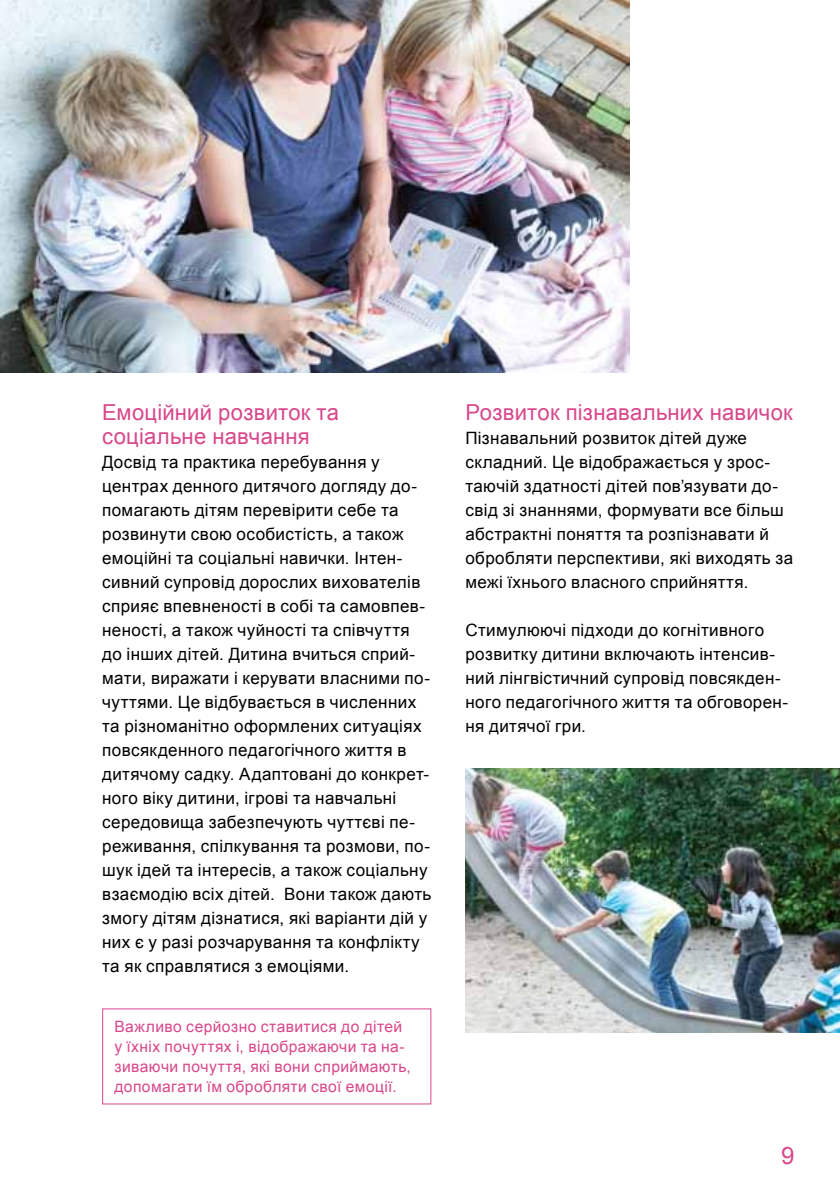
<style>
.page{position:relative;width:840px;height:1191px;background:#fff}
.page>*{position:absolute;margin:0;border:0;box-sizing:border-box;transform-origin:0 0}
.t1{font:24px "Arial";color:#d8478b}
.t2{font:22px/24px "Arial";letter-spacing:.01em;color:#d8478b}
.t3{font:17px/24px "Arial";letter-spacing:.02em;color:#000}
.t4{font:15.6px/20px "Arial";letter-spacing:.025em;color:#d8478b}
</style>
<div class="page">
<img style="left:465px;top:768px;width:374px;height:264px">
<img style="left:0;top:0;width:629px;height:372px">
<p class="t2" style="left:102px;top:401px;width:238px">Емоційний розвиток та соціальне навчання</p>
<p class="t3" style="left:102px;top:450px;width:330px">Досвід та практика перебування у центрах денного дитячого догляду до&shy;помагають дітям перевірити себе та розвинути свою особистість, а також емоційні та соціальні навички. Інтен&shy;сивний супровід дорослих вихователів сприяє впевненості в собі та самовпев&shy;неності, а також чуйності та співчуття до інших дітей. Дитина вчиться сприй&shy;мати, виражати і керувати власними по&shy;чуттями. Це відбувається в численних та різноманітно оформлених ситуаціях повсякденного педагогічного життя в дитячому садку. Адаптовані до конкрет&shy;ного віку дитини, ігрові та навчальні середовища забезпечують чуттєві пе&shy;реживання, спілкування та розмови, по&shy;шук ідей та інтересів, а також соціальну взаємодію всіх дітей. Вони також дають змогу дітям дізнатися, які варіанти дій у них є у разі розчарування та конфлікту та як справлятися з емоціями.</p>
<p class="t4" style="left:114px;top:1016px;width:298px">Важливо серйозно ставитися до дітей у їхніх почуттях і, відображаючи та на&shy;зиваючи почуття, які вони сприймають, допомагати їм обробляти свої емоції.</p>
<p class="t2" style="left:465px;top:401px;width:329px">Розвиток пізнавальних навичок</p>
<p class="t3" style="left:465px;top:426px;width:329px">Пізнавальний розвиток дітей дуже складний. Це відображається у зрос&shy;таючій здатності дітей пов’язувати до&shy;свід зі знаннями, формувати все більш абстрактні поняття та розпізнавати й обробляти перспективи, які виходять за межі їхнього власного сприйняття.</p>
<p class="t3" style="left:465px;top:618px;width:324px">Стимулюючі підходи до когнітивного розвитку дитини включають інтенсив&shy;ний лінгвістичний супровід повсякден&shy;ного педагогічного життя та обговорен&shy;ня дитячої гри.</p>
<h1 class="t1" style="left:780px;top:1140px;width:15px">9</h1>
</div>
